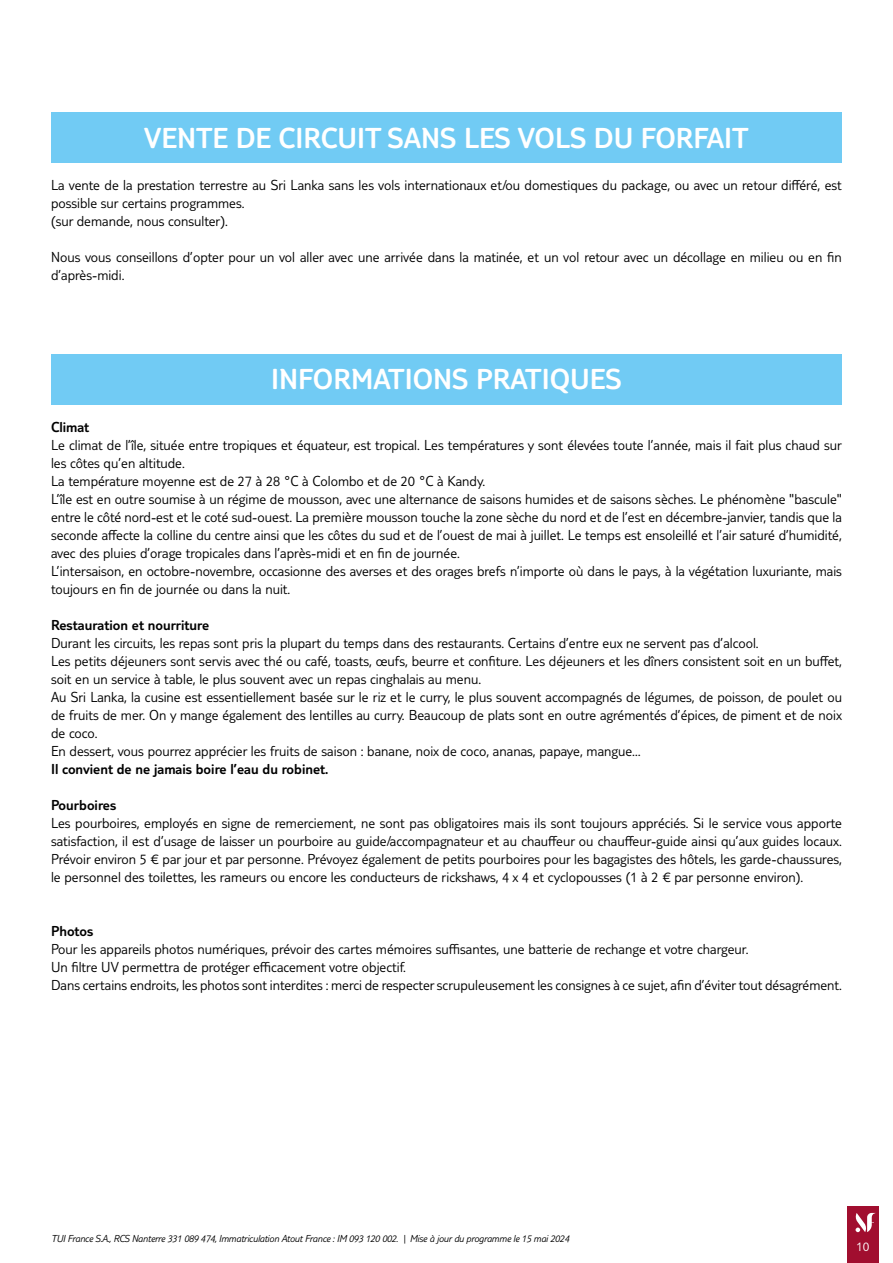
<style>
.page{position:relative;width:893px;height:1263px;background:#fff}
.page>*{position:absolute;margin:0;border:0;box-sizing:border-box;transform-origin:0 0}
.t1{font:300 30px "TUI Type";color:#fff}
.t2{font:300 15px/18px "TUI Type";color:#000}
.t3{font:300 15px "TUI Type";color:#000}
.t4{font:300 13.5px "TUI Type";color:#fff}
.t5{font:italic 300 10.5px "TUI Type";letter-spacing:-.02em;color:#000}
</style>
<div class="page">
<div style="left:847px;top:1206px;width:32px;height:57px;background:#a10e2f"></div>
<svg style="left:855px;top:1213px;width:21px;height:19px"></svg>
<div style="left:51px;top:112px;width:791px;height:51px;background:#71cbf4"></div>
<div style="left:51px;top:354px;width:791px;height:50px;background:#71cbf4"></div>
<h1 class="t1" style="left:144px;top:121px;width:606px">VENTE DE CIRCUIT SANS LES VOLS DU FORFAIT</h1>
<p class="t2" style="left:51px;top:176px;width:792px">La vente de la prestation terrestre au Sri Lanka sans les vols internationaux et/ou domestiques du package, ou avec un retour différé, est possible sur certains programmes.<br>(sur demande, nous consulter).</p>
<p class="t2" style="left:51px;top:248px;width:792px">Nous vous conseillons d’opter pour un vol aller avec une arrivée dans la matinée, et un vol retour avec un décollage en milieu ou en fin d’après-midi.</p>
<h1 class="t1" style="left:271px;top:362px;width:352px">INFORMATIONS PRATIQUES</h1>
<p class="t3" style="left:51px;top:418px;width:40px">Climat</p>
<p class="t2" style="left:51px;top:436px;width:792px">Le climat de l’île, située entre tropiques et équateur, est tropical. Les températures y sont élevées toute l’année, mais il fait plus chaud sur les côtes qu’en altitude.<br>La température moyenne est de 27 à 28 °C à Colombo et de 20 °C à Kandy.<br>L’île est en outre soumise à un régime de mousson, avec une alternance de saisons humides et de saisons sèches. Le phénomène "bascule" entre le côté nord-est et le coté sud-ouest. La première mousson touche la zone sèche du nord et de l’est en décembre-janvier, tandis que la seconde affecte la colline du centre ainsi que les côtes du sud et de l’ouest de mai à juillet. Le temps est ensoleillé et l’air saturé d’humidité, avec des pluies d’orage tropicales dans l’après-midi et en fin de journée.<br>L’intersaison, en octobre-novembre, occasionne des averses et des orages brefs n’importe où dans le pays, à la végétation luxuriante, mais toujours en fin de journée ou dans la nuit.</p>
<p class="t3" style="left:51px;top:616px;width:160px">Restauration et nourriture</p>
<p class="t2" style="left:51px;top:634px;width:792px">Durant les circuits, les repas sont pris la plupart du temps dans des restaurants. Certains d’entre eux ne servent pas d’alcool.<br>Les petits déjeuners sont servis avec thé ou café, toasts, œufs, beurre et confiture. Les déjeuners et les dîners consistent soit en un buffet, soit en un service à table, le plus souvent avec un repas cinghalais au menu.<br>Au Sri Lanka, la cusine est essentiellement basée sur le riz et le curry, le plus souvent accompagnés de légumes, de poisson, de poulet ou de fruits de mer. On y mange également des lentilles au curry. Beaucoup de plats sont en outre agrémentés d’épices, de piment et de noix de coco.<br>En dessert, vous pourrez apprécier les fruits de saison : banane, noix de coco, ananas, papaye, mangue…</p>
<p class="t3" style="left:51px;top:760px;width:279px">Il convient de ne jamais boire l’eau du robinet.</p>
<p class="t3" style="left:51px;top:796px;width:67px">Pourboires</p>
<p class="t2" style="left:51px;top:814px;width:792px;text-align:justify">Les pourboires, employés en signe de remerciement, ne sont pas obligatoires mais ils sont toujours appréciés. Si le service vous apporte satisfaction, il est d’usage de laisser un pourboire au guide/accompagnateur et au chauffeur ou chauffeur-guide ainsi qu’aux guides locaux.<br>Prévoir environ 5 € par jour et par personne. Prévoyez également de petits pourboires pour les bagagistes des hôtels, les garde-chaussures, le personnel des toilettes, les rameurs ou encore les conducteurs de rickshaws, 4 x 4 et cyclopousses (1 à 2 € par personne environ).</p>
<p class="t3" style="left:51px;top:922px;width:44px">Photos</p>
<p class="t2" style="left:51px;top:940px;width:792px">Pour les appareils photos numériques, prévoir des cartes mémoires suffisantes, une batterie de rechange et votre chargeur.<br>Un filtre UV permettra de protéger efficacement votre objectif.<br>Dans certains endroits, les photos sont interdites : merci de respecter scrupuleusement les consignes à ce sujet, afin d’éviter tout désagrément.</p>
<p class="t5" style="left:51px;top:1232px;width:520px">TUI France S.A., RCS Nanterre 331 089 474, Immatriculation Atout France : IM 093 120 002. | Mise à jour du programme le 15 mai 2024</p>
<p class="t4" style="left:856px;top:1239px;width:14px">10</p>
</div>
